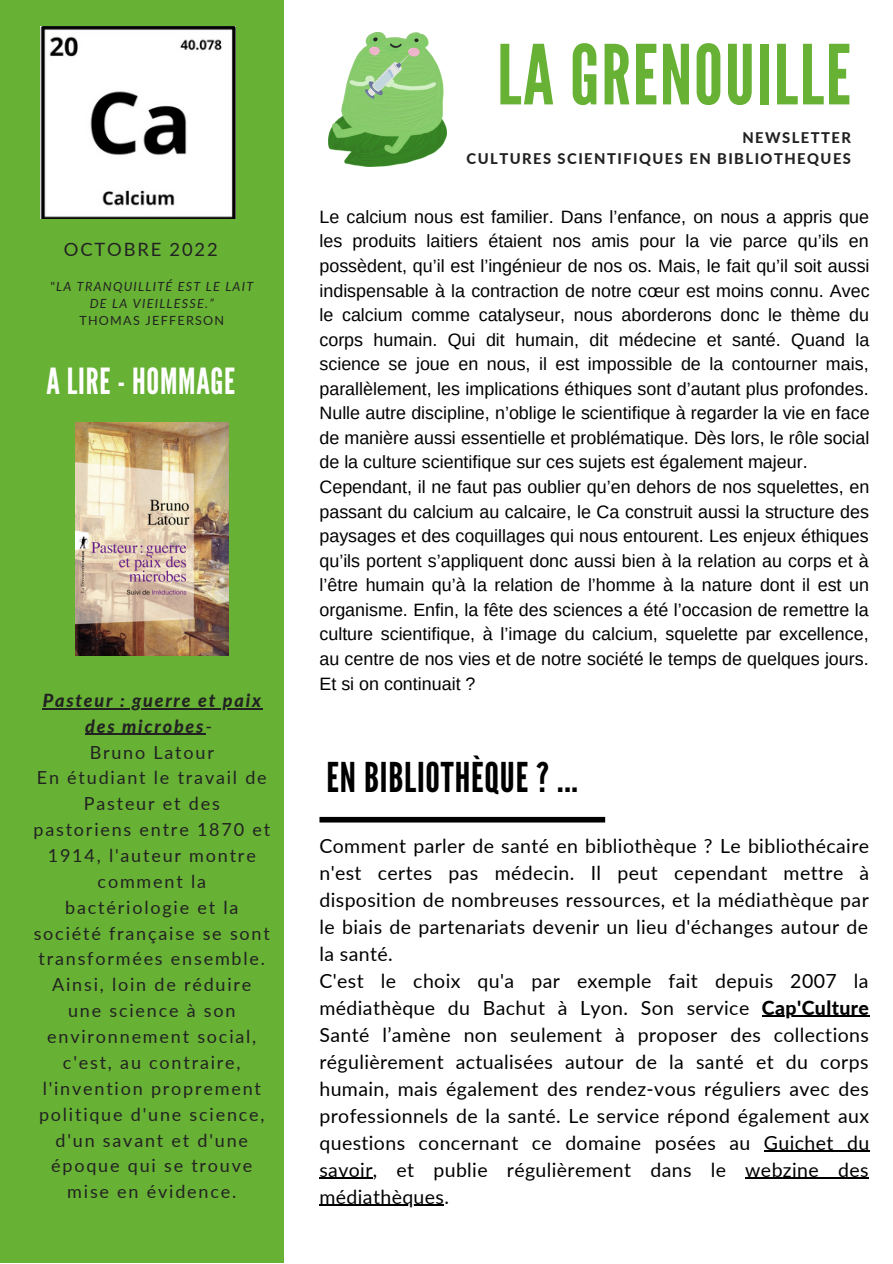
<style>
.page{position:relative;width:893px;height:1264px;background:#fff}
.page>*{position:absolute;margin:0;border:0;box-sizing:border-box;transform-origin:0 0}
.t1{font:82.5px "League Gothic";letter-spacing:.02em;color:#67b134}
.t2{font:40.95px "League Gothic";letter-spacing:.02em;color:#000}
.t3{font:36px "League Gothic";letter-spacing:.02em;color:#fff}
.t4{font:19.5px/27px "Lato";letter-spacing:.02em;color:#000}
.t5{font:18.3px "Lato";letter-spacing:.1em;color:#222}
.t6{font:18px/25.8px "Lato";letter-spacing:.1em;color:#222;text-align:center}
.t7{font:17.85px/24.6px "Arimo";color:#000}
.t8{font:800 14.7px/20.2px "Lato";letter-spacing:.1em;color:#222;text-align:right}
.t9{font:italic 12.6px/16.8px "Lato";letter-spacing:.1em;color:#222;text-align:center}
.t10{font:12.6px "Lato";letter-spacing:.1em;color:#222}
.s1{font-style:normal}
.s2{font-weight:800;font-style:italic}
.s3{font-weight:800}
</style>
<div class="page">
<div style="left:0;top:0;width:284px;height:1262px;background:#67b134"></div>
<div style="left:319px;top:816px;width:286px;height:6px;background:#000"></div>
<img style="left:41px;top:27px;width:194px;height:192px">
<img style="left:75px;top:422px;width:153px;height:233px">
<img style="left:328px;top:32px;width:118px;height:134px">
<svg style="left:365px;top:54px;width:45px;height:45px"></svg>
<hr style="left:43px;top:708px;width:220px;height:1px;background:#222">
<hr style="left:85px;top:733px;width:120px;height:2px;background:#222">
<hr style="left:762px;top:1015px;width:107px;height:1px;background:#000">
<hr style="left:763px;top:1150px;width:106px;height:1px;background:#000">
<hr style="left:319px;top:1177px;width:54px;height:1px;background:#000">
<hr style="left:745px;top:1177px;width:123px;height:1px;background:#000">
<hr style="left:319px;top:1204px;width:125px;height:1px;background:#000">
<p class="t5" style="left:64px;top:238px;width:155px">OCTOBRE 2022</p>
<p class="t9" style="left:50px;top:278px;width:204px"><span class="s1">"</span>LA TRANQUILLITÉ EST LE LAIT<br>DE LA VIEILLESSE.”</p>
<p class="t10" style="left:79px;top:312px;width:146px">THOMAS JEFFERSON</p>
<h3 class="t3" style="left:46px;top:361px;width:190px">A LIRE - HOMMAGE</h3>
<p class="t6" style="left:33px;top:687px;width:238px"><span class="s2">Pasteur : guerre et paix des microbes</span>-<br>Bruno Latour<br>En étudiant le travail de<br>Pasteur et des pastoriens entre 1870 et<br>1914, l'auteur montre comment la bactériologie et la société française se sont transformées ensemble.<br>Ainsi, loin de réduire une science à son environnement social, c'est, au contraire, l'invention proprement politique d'une science, d'un savant et d'une époque qui se trouve mise en évidence.</p>
<h1 class="t1" style="left:497px;top:27px;width:355px">LA GRENOUILLE</h1>
<p class="t8" style="left:466px;top:127px;width:386px">NEWSLETTER<br>CULTURES SCIENTIFIQUES EN BIBLIOTHEQUES</p>
<p class="t7" style="left:319px;top:204px;width:551px">Le calcium nous est familier. Dans l’enfance, on nous a appris que les produits laitiers étaient nos amis pour la vie parce qu’ils en possèdent, qu’il est l’ingénieur de nos os. Mais, le fait qu’il soit aussi indispensable à la contraction de notre cœur est moins connu. Avec le calcium comme catalyseur, nous aborderons donc le thème du corps humain. Qui dit humain, dit médecine et santé. Quand la science se joue en nous, il est impossible de la contourner mais, parallèlement, les implications éthiques sont d’autant plus profondes.<br>Nulle autre discipline, n’oblige le scientifique à regarder la vie en face de manière aussi essentielle et problématique. Dès lors, le rôle social de la culture scientifique sur ces sujets est également majeur.<br>Cependant, il ne faut pas oublier qu’en dehors de nos squelettes, en passant du calcium au calcaire, le Ca construit aussi la structure des paysages et des coquillages qui nous entourent. Les enjeux éthiques qu’ils portent s’appliquent donc aussi bien à la relation au corps et à l’être humain qu’à la relation de l’homme à la nature dont il est un organisme. Enfin, la fête des sciences a été l’occasion de remettre la culture scientifique, à l’image du calcium, squelette par excellence, au centre de nos vies et de notre société le temps de quelques jours.<br>Et si on continuait ?</p>
<h2 class="t2" style="left:326px;top:754px;width:253px">EN BIBLIOTHÈQUE ? ...</h2>
<p class="t4" style="left:319px;top:831px;width:551px">Comment parler de santé en bibliothèque ? Le bibliothécaire n'est certes pas médecin. Il peut cependant mettre à disposition de nombreuses ressources, et la médiathèque par le biais de partenariats devenir un lieu d'échanges autour de la santé.<br>C'est le choix qu'a par exemple fait depuis 2007 la médiathèque du Bachut à Lyon. Son service <span class="s3">Cap'Culture </span>Santé l’amène non seulement à proposer des collections régulièrement actualisées autour de la santé et du corps humain, mais également des rendez-vous réguliers avec des professionnels de la santé. Le service répond également aux questions concernant ce domaine posées au Guichet du savoir, et publie régulièrement dans le webzine des médiathèques.</p>
</div>
